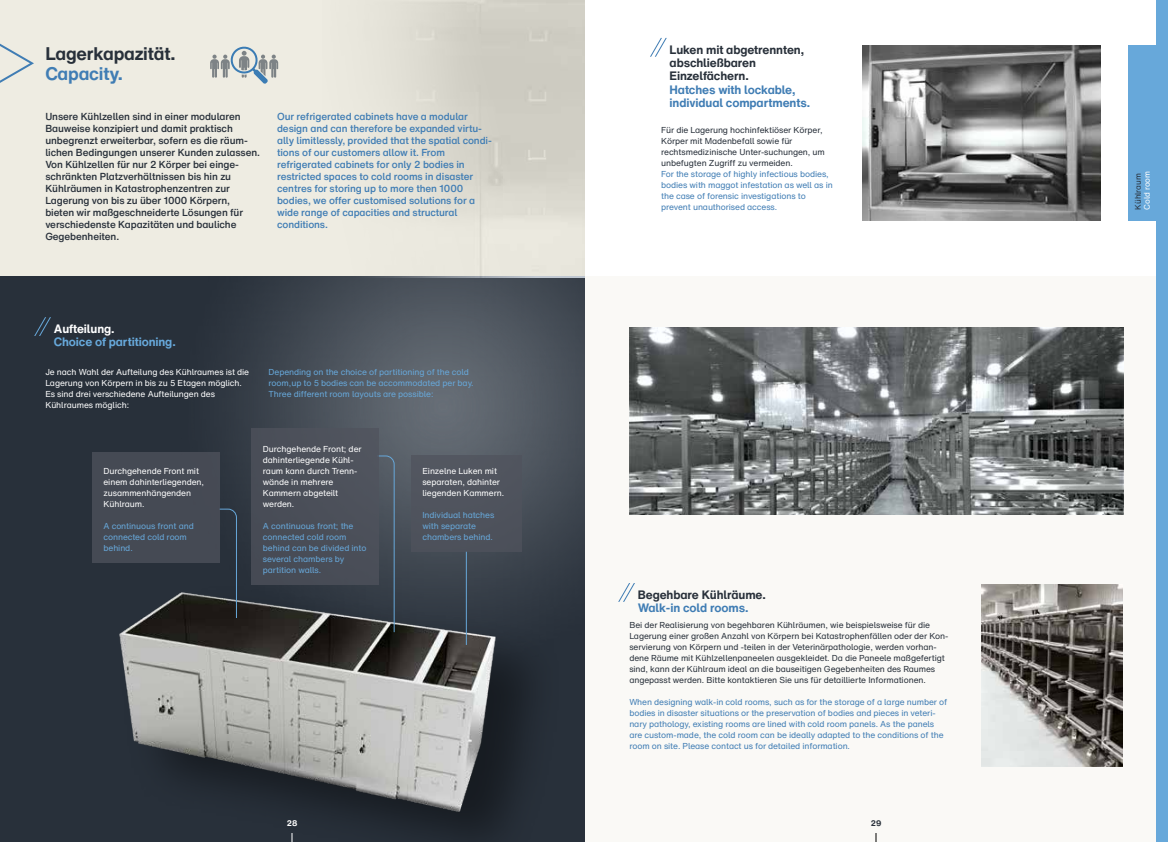
<style>
.page{position:relative;width:1168px;height:842px;background:#fff}
.page>*{position:absolute;margin:0;border:0;box-sizing:border-box;transform-origin:0 0}
.t1{font:700 18px "Helvetica Now Text";letter-spacing:-.01em;color:#28303a}
.t2{font:700 18px "Helvetica Now Text";letter-spacing:-.01em;color:#407db4}
.t3{font:700 12px/13.2px "Helvetica Now Text";letter-spacing:-.01em;color:#28303a}
.t4{font:700 12px/13.2px "Helvetica Now Text";letter-spacing:-.01em;color:#407db4}
.t5{font:700 12px "Helvetica Now Text";letter-spacing:-.01em;color:#67a8da}
.t6{font:700 12px "Helvetica Now Text";letter-spacing:-.01em;color:#fff}
.t7{font:500 10px/12px "Helvetica Now Text";letter-spacing:-.01em;color:#28303a}
.t8{font:500 10px/12px "Helvetica Now Text";letter-spacing:-.01em;color:#407db4}
.t9{font:8.5px/11px "Helvetica Now Text";letter-spacing:-.01em;color:#28303a}
.t10{font:8.5px/11px "Helvetica Now Text";letter-spacing:-.01em;color:#407db4}
.t11{font:8.5px/11px "Helvetica Now Text";letter-spacing:-.01em;color:#fff}
.t12{font:8.5px/11px "Helvetica Now Text";letter-spacing:-.01em;color:#67a8da}
.t13{font:8px "Helvetica Now Text";letter-spacing:-.01em;color:#28303a}
.t14{font:8px "Helvetica Now Text";letter-spacing:-.01em;color:#fff}
.t15{font:700 8px "Helvetica Now Text";color:#fff}
.t16{font:700 8px "Helvetica Now Text";color:#28303a}
</style>
<div class="page">
<div style="left:584px;top:276px;width:584px;height:566px;background:#faf9f6"></div>
<img style="left:629px;top:328px;width:494px;height:186px">
<svg style="left:0;top:0;width:584px;height:277px;background:#e6e4da"></svg>
<svg style="left:0;top:44px;width:34px;height:39px"></svg>
<img style="left:981px;top:585px;width:142px;height:182px">
<div style="left:1128px;top:45px;width:40px;height:176px;background:#67a8da"></div>
<div style="left:1157px;top:0;width:11px;height:842px;background:#67a8da"></div>
<img style="left:862px;top:45px;width:238px;height:175px">
<svg style="left:650px;top:37px;width:17px;height:20px"></svg>
<div style="left:0;top:276px;width:584px;height:566px;background:#28303a"></div>
<img style="left:171px;top:276px;width:413px;height:307px">
<div style="left:92px;top:453px;width:128px;height:110px;background:#454a54"></div>
<svg style="left:34px;top:317px;width:17px;height:19px"></svg>
<div style="left:116px;top:583px;width:447px;height:259px;background:#000;opacity:.42"></div>
<img style="left:116px;top:591px;width:399px;height:221px">
<svg style="left:377px;top:455px;width:18px;height:178px"></svg>
<svg style="left:219px;top:509px;width:18px;height:109px"></svg>
<div style="left:252px;top:428px;width:127px;height:157px;background:#50535d"></div>
<svg style="left:618px;top:583px;width:17px;height:19px"></svg>
<svg style="left:210px;top:46px;width:68px;height:38px;background:#c0c6c6"></svg>
<div style="left:411px;top:455px;width:111px;height:97px;background:#50535d"></div>
<hr style="left:466px;top:552px;width:1px;height:93px;background:#67a8da">
<h1 class="t1" style="left:45px;top:40px;width:132px">Lagerkapazität.</h1>
<h1 class="t2" style="left:45px;top:60px;width:79px">Capacity.</h1>
<p class="t7" style="left:45px;top:110px;width:216px">Unsere Kühlzellen sind in einer modularen Bauweise konzipiert und damit praktisch unbegrenzt erweiterbar, sofern es die räum&shy;lichen Bedingungen unserer Kunden zulassen.<br>Von Kühlzellen für nur 2 Körper bei einge&shy;schränkten Platzverhältnissen bis hin zu Kühlräumen in Katastrophenzentren zur Lagerung von bis zu über 1000 Körpern, bieten wir maßgeschneiderte Lösungen für verschiedenste Kapazitäten und bauliche Gegebenheiten.</p>
<p class="t8" style="left:277px;top:110px;width:216px">Our refrigerated cabinets have a modular design and can therefore be expanded virtu&shy;ally limitlessly, provided that the spatial condi&shy;tions of our customers allow it. From refrigerated cabinets for only 2 bodies in restricted spaces to cold rooms in disaster centres for storing up to more then 1000 bodies, we offer customised solutions for a wide range of capacities and structural conditions.</p>
<h2 class="t6" style="left:54px;top:320px;width:62px">Aufteilung.</h2>
<h2 class="t5" style="left:54px;top:333px;width:123px">Choice of partitioning.</h2>
<p class="t11" style="left:45px;top:367px;width:205px">Je nach Wahl der Aufteilung des Kühlraumes ist die Lagerung von Körpern in bis zu 5 Etagen möglich.<br>Es sind drei verschiedene Aufteilungen des Kühlraumes möglich:</p>
<p class="t12" style="left:269px;top:367px;width:207px">Depending on the choice of partitioning of the cold room,up to 5 bodies can be accommodated per bay.<br>Three different room layouts are possible:</p>
<p class="t11" style="left:103px;top:466px;width:102px">Durchgehende Front mit einem dahinterliegenden, zusammenhängenden<br>Kühlraum.</p>
<p class="t12" style="left:103px;top:521px;width:92px">A continuous front and connected cold room behind.</p>
<p class="t11" style="left:263px;top:444px;width:100px">Durchgehende Front; der dahinterliegende Kühl&shy;raum kann durch Trenn&shy;wände in mehrere<br>Kammern abgeteilt werden.</p>
<p class="t12" style="left:263px;top:521px;width:105px">A continuous front; the connected cold room behind can be divided into several chambers by partition walls.</p>
<p class="t11" style="left:422px;top:466px;width:83px">Einzelne Luken mit separaten, dahinter liegenden Kammern.</p>
<p class="t12" style="left:422px;top:510px;width:73px">Individual hatches with separate chambers behind.</p>
<p class="t15" style="left:287px;top:817px;width:12px">28</p>
<h2 class="t3" style="left:670px;top:43px;width:136px">Luken mit abgetrennten, abschließbaren<br>Einzelfächern.</h2>
<h2 class="t4" style="left:670px;top:82px;width:142px">Hatches with lockable, individual compartments.</h2>
<p class="t9" style="left:661px;top:125px;width:165px">Für die Lagerung hochinfektiöser Körper, Körper mit Madenbefall sowie für rechtsmedizinische Unter-suchungen, um unbefugten Zugriff zu vermeiden.</p>
<p class="t10" style="left:661px;top:169px;width:173px">For the storage of highly infectious bodies, bodies with maggot infestation as well as in the case of forensic investigations to prevent unauthorised access.</p>
<h2 class="t3" style="left:638px;top:588px;width:130px">Begehbare Kühlräume.</h2>
<h2 class="t4" style="left:638px;top:601px;width:112px">Walk-in cold rooms.</h2>
<p class="t9" style="left:629px;top:620px;width:320px">Bei der Realisierung von begehbaren Kühlräumen, wie beispielsweise für die Lagerung einer großen Anzahl von Körpern bei Katastrophenfällen oder der Kon&shy;servierung von Körpern und -teilen in der Veterinärpathologie, werden vorhan&shy;dene Räume mit Kühlzellenpaneelen ausgekleidet. Da die Paneele maßgefertigt sind, kann der Kühlraum ideal an die bauseitigen Gegebenheiten des Raumes angepasst werden. Bitte kontaktieren Sie uns für detaillierte Informationen.</p>
<p class="t10" style="left:629px;top:697px;width:319px">When designing walk-in cold rooms, such as for the storage of a large number of bodies in disaster situations or the preservation of bodies and pieces in veteri&shy;nary pathology, existing rooms are lined with cold room panels. As the panels are custom-made, the cold room can be ideally adapted to the conditions of the room on site. Please contact us for detailed information.</p>
<p class="t16" style="left:871px;top:817px;width:12px">29</p>
<p class="t13" style="left:1132px;top:210px;width:38px;rotate:-90deg">Kühlraum</p>
<p class="t14" style="left:1141px;top:210px;width:40px;rotate:-90deg">Cold room</p>
</div>
